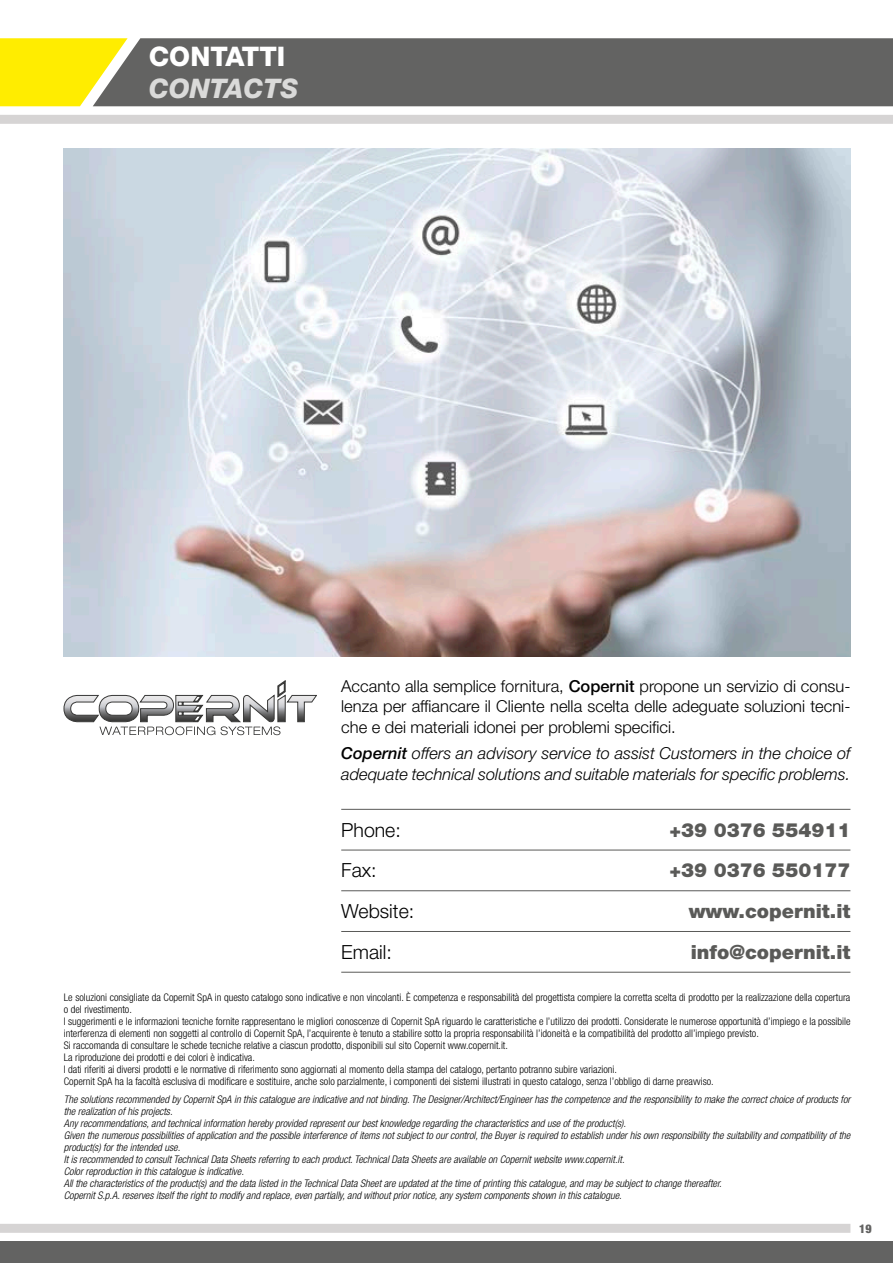
<style>
.page{position:relative;width:893px;height:1263px;background:#fff}
.page>*{position:absolute;margin:0;border:0;box-sizing:border-box;transform-origin:0 0}
.t1{font:800 27px "Helvetica Neue LT Std";color:#fff}
.t2{font:italic 800 27px "Helvetica Neue LT Std";color:#dadad9}
.t3{font:900 19.5px "Helvetica Neue LT Std";color:#5a5a58}
.t4{font:300 19.5px "Helvetica Neue LT Std";color:#000}
.t5{font:300 16.5px/20.2px "Helvetica Neue LT Std";color:#000;text-align:justify}
.t6{font:italic 300 16.5px/20.2px "Helvetica Neue LT Std";color:#000}
.t7{font:900 condensed 12px "Helvetica Neue LT Std";color:#636362}
.t8{font:italic 300 condensed 10.5px/12px "Helvetica Neue LT Std";color:#000}
.t9{font:300 condensed 10.5px/12px "Helvetica Neue LT Std";color:#000}
.s1{font-weight:500}
</style>
<div class="page">
<div style="left:0;top:1241px;width:893px;height:22px;background:#636362"></div>
<div style="left:0;top:115px;width:893px;height:9px;background:#d6d4d4"></div>
<div style="left:0;top:1224px;width:850px;height:9px;background:#d6d4d4"></div>
<div style="left:128px;top:38px;width:765px;height:68px;background:#636362"></div>
<svg style="left:0;top:38px;width:128px;height:68px;background:#efe120"></svg>
<svg style="left:64px;top:680px;width:253px;height:55px"></svg>
<hr style="left:341px;top:809px;width:509px;height:1px;background:#5a5a58">
<hr style="left:341px;top:850px;width:509px;height:1px;background:#5a5a58">
<hr style="left:341px;top:890px;width:509px;height:1px;background:#5a5a58">
<hr style="left:341px;top:931px;width:509px;height:1px;background:#5a5a58">
<hr style="left:341px;top:972px;width:509px;height:1px;background:#5a5a58">
<img style="left:64px;top:149px;width:786px;height:507px">
<p class="t1" style="left:149px;top:40px;width:138px">CONTATTI</p>
<p class="t2" style="left:149px;top:72px;width:151px">CONTACTS</p>
<p class="t5" style="left:341px;top:676px;width:511px">Accanto alla semplice fornitura, <span class="s1">Copernit</span> propone un servizio di consu&shy;lenza per affiancare il Cliente nella scelta delle adeguate soluzioni tecni&shy;che e dei materiali idonei per problemi specifici.</p>
<p class="t6" style="left:341px;top:743px;width:511px"><span class="s1">Copernit</span> offers an advisory service to assist Customers in the choice of adequate technical solutions and suitable materials for specific problems.</p>
<p class="t4" style="left:341px;top:818px;width:61px">Phone:</p>
<p class="t3" style="left:669px;top:818px;width:183px">+39 0376 554911</p>
<p class="t4" style="left:341px;top:858px;width:37px">Fax:</p>
<p class="t3" style="left:669px;top:859px;width:183px">+39 0376 550177</p>
<p class="t4" style="left:341px;top:899px;width:74px">Website:</p>
<p class="t3" style="left:689px;top:899px;width:163px">www.copernit.it</p>
<p class="t4" style="left:341px;top:940px;width:52px">Email:</p>
<p class="t3" style="left:691px;top:940px;width:161px">info@copernit.it</p>
<p class="t9" style="left:64px;top:991px;width:788px">Le soluzioni consigliate da Copernit SpA in questo catalogo sono indicative e non vincolanti. È competenza e responsabilità del progettista compiere la corretta scelta di prodotto per la realizzazione della copertura o del rivestimento.</p>
<p class="t9" style="left:64px;top:1015px;width:788px">I suggerimenti e le informazioni tecniche fornite rappresentano le migliori conoscenze di Copernit SpA riguardo le caratteristiche e l’utilizzo dei prodotti. Considerate le numerose opportunità d’impiego e la possibile interferenza di elementi non soggetti al controllo di Copernit SpA, l’acquirente è tenuto a stabilire sotto la propria responsabilità l’idoneità e la compatibilità del prodotto all’impiego previsto.</p>
<p class="t9" style="left:64px;top:1039px;width:446px">Si raccomanda di consultare le schede tecniche relative a ciascun prodotto, disponibili sul sito Copernit www.copernit.it.</p>
<p class="t9" style="left:64px;top:1051px;width:193px">La riproduzione dei prodotti e dei colori è indicativa.</p>
<p class="t9" style="left:64px;top:1063px;width:555px">I dati riferiti ai diversi prodotti e le normative di riferimento sono aggiornati al momento della stampa del catalogo, pertanto potranno subire variazioni.</p>
<p class="t9" style="left:64px;top:1075px;width:651px">Copernit SpA ha la facoltà esclusiva di modificare e sostituire, anche solo parzialmente, i componenti dei sistemi illustrati in questo catalogo, senza l’obbligo di darne preavviso.</p>
<p class="t8" style="left:64px;top:1094px;width:788px">The solutions recommended by Copernit SpA in this catalogue are indicative and not binding. The Designer/Architect/Engineer has the competence and the responsibility to make the correct choice of products for the realization of his projects.</p>
<p class="t8" style="left:64px;top:1118px;width:564px">Any recommendations, and technical information hereby provided represent our best knowledge regarding the characteristics and use of the product(s).</p>
<p class="t8" style="left:64px;top:1130px;width:788px">Given the numerous possibilities of application and the possible interference of items not subject to our control, the Buyer is required to establish under his own responsibility the suitability and compatibility of the product(s) for the intended use.</p>
<p class="t8" style="left:64px;top:1154px;width:562px">It is recommended to consult Technical Data Sheets referring to each product. Technical Data Sheets are available on Copernit website www.copernit.it.</p>
<p class="t8" style="left:64px;top:1166px;width:182px">Color reproduction in this catalogue is indicative.</p>
<p class="t8" style="left:64px;top:1178px;width:659px">All the characteristics of the product(s) and the data listed in the Technical Data Sheet are updated at the time of printing this catalogue, and may be subject to change thereafter.</p>
<p class="t8" style="left:64px;top:1190px;width:559px">Copernit S.p.A. reserves itself the right to modify and replace, even partially, and without prior notice, any system components shown in this catalogue.</p>
<p class="t7" style="left:859px;top:1221px;width:14px">19</p>
</div>
